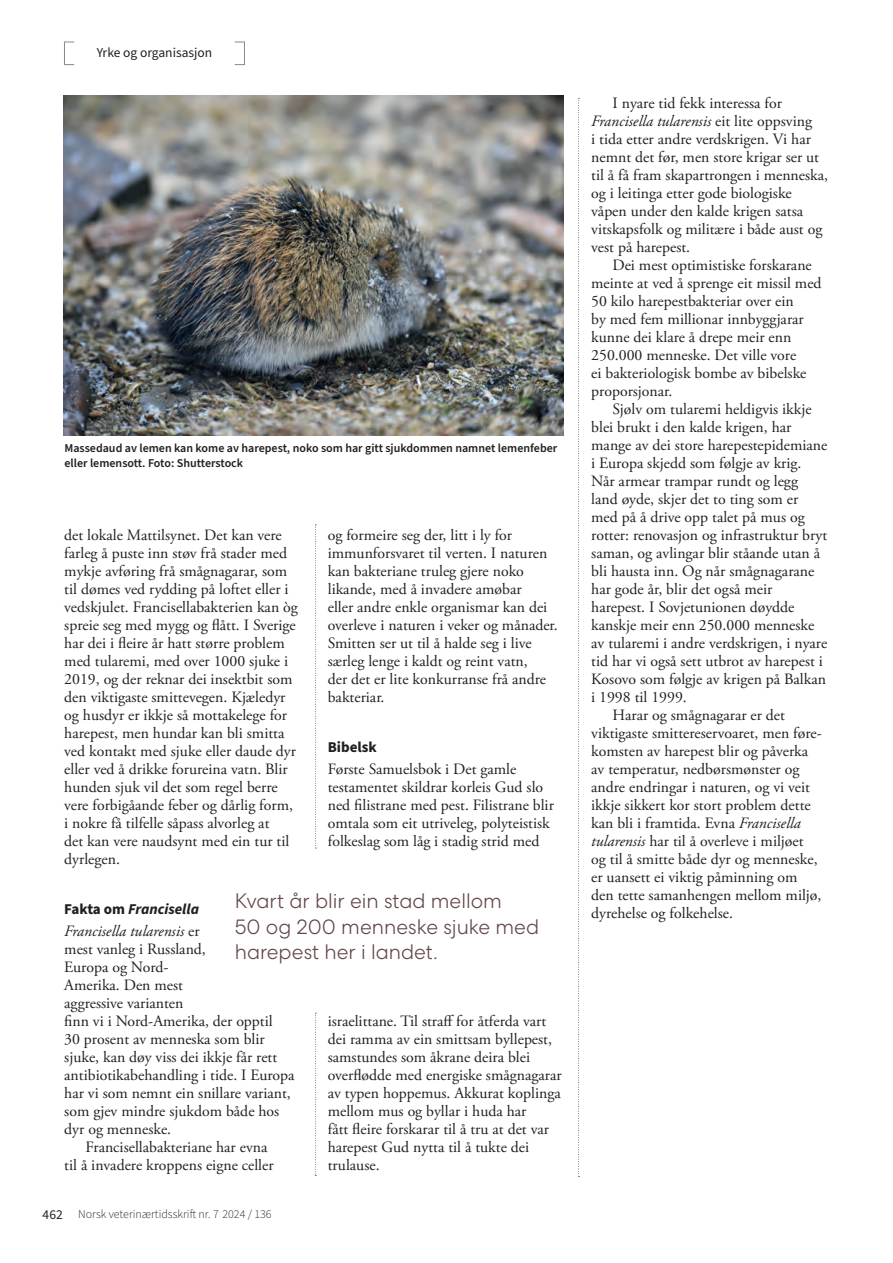
<style>
.page{position:relative;width:893px;height:1263px;background:#fff}
.page>*{position:absolute;margin:0;border:0;box-sizing:border-box;transform-origin:0 0}
.t1{font:300 21px/25.5px "Centra No 2";color:#634748}
.t2{font:15.75px/18px "Adobe Garamond Pro";color:#231f20}
.t3{font:italic 15.75px "Adobe Garamond Pro";color:#231f20}
.t4{font:italic 700 15px "Source Sans Pro";color:#231f20}
.t5{font:700 15px "Source Sans Pro";color:#231f20}
.t6{font:13.5px "Source Sans Pro";color:#231f20}
.t7{font:600 12px/15px "Source Sans Pro";color:#231f20}
.t8{font:300 12px "Source Sans Pro";color:#231f20}
.s1{font-style:normal}
.s2{font-weight:400;font-size:13.5px}
.s3{font-style:italic}
</style>
<div class="page">
<svg style="left:578px;top:98px;width:1px;height:1079px"></svg>
<div style="left:64px;top:42px;width:10px;height:23px;border:1px solid #868a81"></div>
<div style="left:235px;top:42px;width:10px;height:23px;border:1px solid #868a81"></div>
<svg style="left:315px;top:524px;width:1px;height:324px"></svg>
<svg style="left:315px;top:1013px;width:1px;height:163px"></svg>
<img style="left:64px;top:96px;width:500px;height:339px">
<p class="t6" style="left:97px;top:44px;width:117px">Yrke og organisasjon</p>
<p class="t7" style="left:64px;top:441px;width:494px">Massedaud av lemen kan kome av harepest, noko som har gitt sjukdommen namnet lemenfeber eller lemensott. Foto: Shutterstock</p>
<p class="t2" style="left:64px;top:527px;width:235px">det lokale Mattilsynet. Det kan vere farleg å puste inn støv frå stader med mykje avføring frå smågnagarar, som til dømes ved rydding på loftet eller i vedskjulet. Francisellabakterien kan òg spreie seg med mygg og flått. I Sverige har dei i fleire år hatt større problem med tularemi, med over 1000 sjuke i 2019, og der reknar dei insektbit som den viktigaste smittevegen. Kjæledyr og husdyr er ikkje så mottakelege for harepest, men hundar kan bli smitta ved kontakt med sjuke eller daude dyr eller ved å drikke forureina vatn. Blir hunden sjuk vil det som regel berre vere forbigåande feber og dårlig form, i nokre få tilfelle såpass alvorleg at<br>det kan vere naudsynt med ein tur til dyrlegen.</p>
<p class="t4" style="left:64px;top:898px;width:136px"><span class="s1">Fakta om</span> Francisella</p>
<p class="t3" style="left:64px;top:922px;width:137px">Francisella tularensis <span class="s1">er</span></p>
<p class="t2" style="left:64px;top:941px;width:143px">mest vanleg i Russland,</p>
<p class="t2" style="left:64px;top:959px;width:106px">Europa og Nord-</p>
<p class="t2" style="left:64px;top:977px;width:120px">Amerika. Den mest</p>
<p class="t2" style="left:64px;top:995px;width:121px">aggressive varianten</p>
<p class="t2" style="left:64px;top:1013px;width:210px">finn vi i Nord-Amerika, der opptil</p>
<p class="t2" style="left:64px;top:1031px;width:202px">30 prosent av menneska som blir</p>
<p class="t2" style="left:64px;top:1049px;width:214px">sjuke, kan døy viss dei ikkje får rett</p>
<p class="t2" style="left:64px;top:1067px;width:232px">antibiotikabehandling i tide. I Europa</p>
<p class="t2" style="left:64px;top:1085px;width:228px">har vi som nemnt ein snillare variant,</p>
<p class="t2" style="left:64px;top:1103px;width:217px">som gjev mindre sjukdom både hos</p>
<p class="t2" style="left:64px;top:1121px;width:108px">dyr og menneske.</p>
<p class="t2" style="left:86px;top:1139px;width:183px">Francisellabakteriane har evna</p>
<p class="t2" style="left:64px;top:1157px;width:211px">til å invadere kroppens eigne celler</p>
<p class="t2" style="left:328px;top:527px;width:232px">og formeire seg der, litt i ly for immunforsvaret til verten. I naturen kan bakteriane truleg gjere noko likande, med å invadere amøbar<br>eller andre enkle organismar kan dei overleve i naturen i veker og månader.<br>Smitten ser ut til å halde seg i live særleg lenge i kaldt og reint vatn,<br>der det er lite konkurranse frå andre bakteriar.</p>
<p class="t5" style="left:328px;top:736px;width:51px">Bibelsk</p>
<p class="t2" style="left:328px;top:761px;width:228px">Første Samuelsbok i Det gamle testamentet skildrar korleis Gud slo ned filistrane med pest. Filistrane blir omtala som eit utriveleg, polyteistisk folkeslag som låg i stadig strid med</p>
<h1 class="t1" style="left:235px;top:888px;width:306px">Kvart år blir ein stad mellom<br>50 og 200 menneske sjuke med harepest her i landet.</h1>
<p class="t2" style="left:328px;top:1013px;width:235px">israelittane. Til straff for åtferda vart dei ramma av ein smittsam byllepest, samstundes som åkrane deira blei overflødde med energiske smågnagarar av typen hoppemus. Akkurat koplinga mellom mus og byllar i huda har<br>fått fleire forskarar til å tru at det var harepest Gud nytta til å tukte dei trulause.</p>
<p class="t8" style="left:43px;top:1206px;width:230px"><span class="s2">462</span> Norsk veterinærtidsskrift nr. 7 2024 / 136</p>
<p class="t2" style="left:591px;top:95px;width:238px;text-indent:21px">I nyare tid fekk interessa for <span class="s3">Francisella tularensis</span> eit lite oppsving<br>i tida etter andre verdskrigen. Vi har nemnt det før, men store krigar ser ut til å få fram skapartrongen i menneska, og i leitinga etter gode biologiske våpen under den kalde krigen satsa vitskapsfolk og militære i både aust og vest på harepest.</p>
<p class="t2" style="left:591px;top:257px;width:232px;text-indent:21px">Dei mest optimistiske forskarane meinte at ved å sprenge eit missil med<br>50 kilo harepestbakteriar over ein<br>by med fem millionar innbyggjarar kunne dei klare å drepe meir enn<br>250.000 menneske. Det ville vore<br>ei bakteriologisk bombe av bibelske proporsjonar.</p>
<p class="t2" style="left:612px;top:401px;width:201px">Sjølv om tularemi heldigvis ikkje</p>
<p class="t2" style="left:591px;top:419px;width:202px">blei brukt i den kalde krigen, har</p>
<p class="t2" style="left:591px;top:437px;width:238px">mange av dei store harepestepidemiane</p>
<p class="t2" style="left:591px;top:455px;width:212px">i Europa skjedd som følgje av krig.</p>
<p class="t2" style="left:591px;top:473px;width:208px">Når armear trampar rundt og legg</p>
<p class="t2" style="left:591px;top:491px;width:209px">land øyde, skjer det to ting som er</p>
<p class="t2" style="left:591px;top:509px;width:215px">med på å drive opp talet på mus og</p>
<p class="t2" style="left:591px;top:527px;width:237px">rotter: renovasjon og infrastruktur bryt</p>
<p class="t2" style="left:591px;top:545px;width:230px">saman, og avlingar blir ståande utan å</p>
<p class="t2" style="left:591px;top:563px;width:225px">bli hausta inn. Og når smågnagarane</p>
<p class="t2" style="left:591px;top:581px;width:183px">har gode år, blir det også meir</p>
<p class="t2" style="left:591px;top:599px;width:205px">harepest. I Sovjetunionen døydde</p>
<p class="t2" style="left:591px;top:617px;width:225px">kanskje meir enn 250.000 menneske</p>
<p class="t2" style="left:591px;top:635px;width:237px">av tularemi i andre verdskrigen, i nyare</p>
<p class="t2" style="left:591px;top:653px;width:233px">tid har vi også sett utbrot av harepest i</p>
<p class="t2" style="left:591px;top:671px;width:236px">Kosovo som følgje av krigen på Balkan</p>
<p class="t2" style="left:591px;top:689px;width:97px">i 1998 til 1999.</p>
<p class="t2" style="left:612px;top:707px;width:174px">Harar og smågnagarar er det</p>
<p class="t2" style="left:591px;top:725px;width:232px">viktigaste smittereservoaret, men føre-</p>
<p class="t2" style="left:591px;top:743px;width:218px">komsten av harepest blir og påverka</p>
<p class="t2" style="left:591px;top:761px;width:210px">av temperatur, nedbørsmønster og</p>
<p class="t2" style="left:591px;top:779px;width:220px">andre endringar i naturen, og vi veit</p>
<p class="t2" style="left:591px;top:797px;width:221px">ikkje sikkert kor stort problem dette</p>
<p class="t2" style="left:591px;top:815px;width:211px">kan bli i framtida. Evna <span class="s3">Francisella</span></p>
<p class="t2" style="left:591px;top:833px;width:214px"><span class="s3">tularensis</span> har til å overleve i miljøet</p>
<p class="t2" style="left:591px;top:851px;width:228px">og til å smitte både dyr og menneske,</p>
<p class="t2" style="left:591px;top:869px;width:208px">er uansett ei viktig påminning om</p>
<p class="t2" style="left:591px;top:887px;width:232px">den tette samanhengen mellom miljø,</p>
<p class="t2" style="left:591px;top:905px;width:143px">dyrehelse og folkehelse.</p>
</div>
